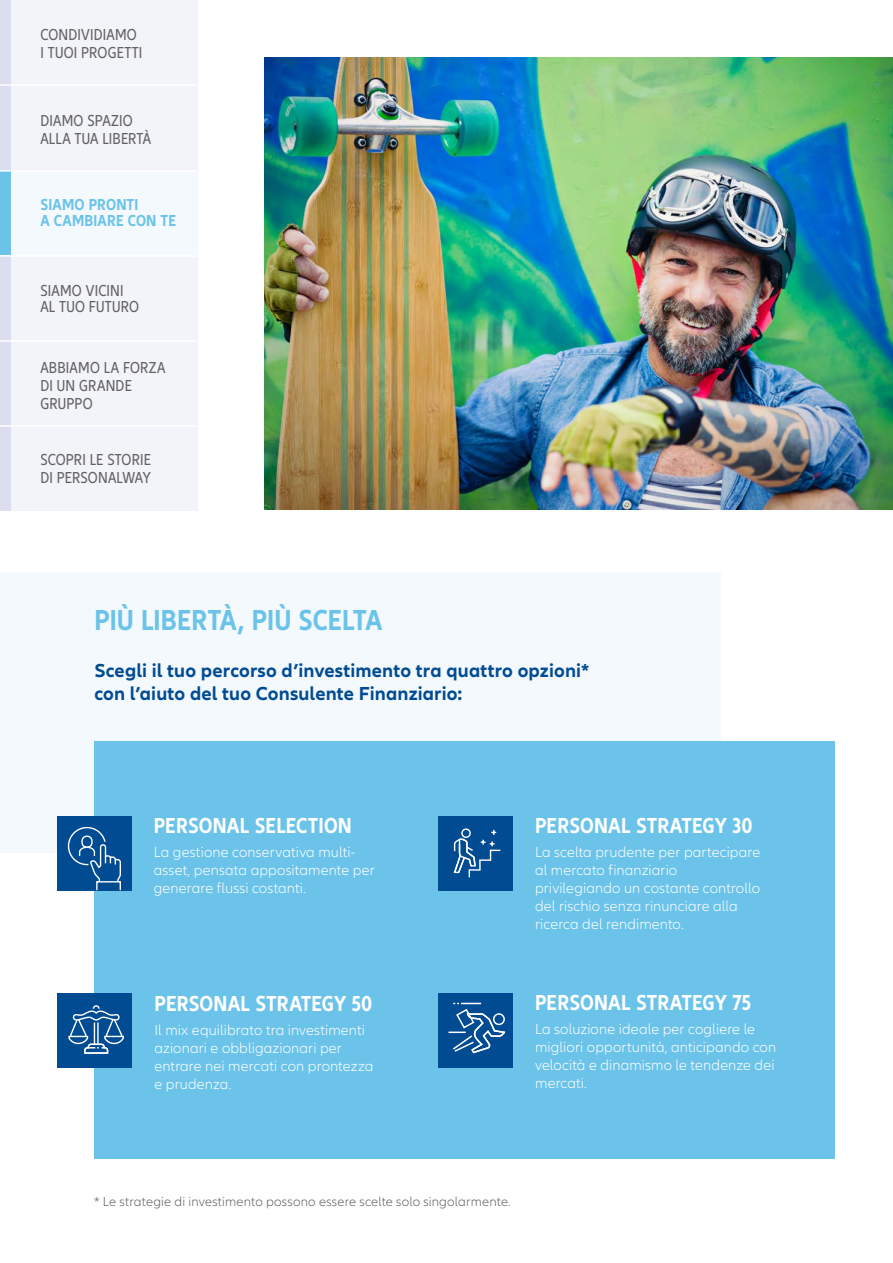
<style>
.page{position:relative;width:893px;height:1263px;background:#fff}
.page>*{position:absolute;margin:0;border:0;box-sizing:border-box;transform-origin:0 0}
.t1{font:700 condensed 30px "Allianz Neo";letter-spacing:.005em;color:#6bc3e9}
.t2{font:700 condensed 22.5px "Allianz Neo";letter-spacing:.005em;color:#fff}
.t3{font:700 19.5px/23.4px "Allianz Neo";letter-spacing:.005em;color:#004b92}
.t4{font:condensed 16.5px/18px "Allianz Neo";letter-spacing:.01em;color:#636362}
.t5{font:700 condensed 16.5px/16.5px "Allianz Neo";letter-spacing:.015em;color:#6bc3e9}
.t6{font:300 15px/18px "Allianz Neo";letter-spacing:.01em;color:#fff}
.t7{font:300 13.5px "Allianz Neo";letter-spacing:.015em;color:#636362}
</style>
<div class="page">
<img style="left:264px;top:57px;width:629px;height:452px">
<div style="left:0;top:572px;width:720px;height:281px;background:#f3f9fd"></div>
<div style="left:94px;top:741px;width:741px;height:418px;background:#6bc3e9"></div>
<div style="left:57px;top:816px;width:74px;height:75px;background:#004b92"></div>
<div style="left:438px;top:993px;width:75px;height:74px;background:#004b92"></div>
<svg style="left:67px;top:826px;width:54px;height:65px"></svg>
<svg style="left:448px;top:1003px;width:58px;height:51px"></svg>
<div style="left:57px;top:993px;width:75px;height:75px;background:#004b92"></div>
<svg style="left:68px;top:1005px;width:56px;height:49px"></svg>
<div style="left:438px;top:816px;width:75px;height:75px;background:#004b92"></div>
<svg style="left:453px;top:828px;width:48px;height:50px"></svg>
<div style="left:0;top:425px;width:197px;height:85px;background:#f3f4fa"></div>
<div style="left:0;top:425px;width:11px;height:85px;background:#dadeef"></div>
<div style="left:0;top:423px;width:196px;height:85px;background:#f3f4fa"></div>
<div style="left:0;top:170px;width:197px;height:85px;background:#f3f9fd"></div>
<div style="left:0;top:255px;width:197px;height:85px;background:#f3f4fa"></div>
<div style="left:0;top:340px;width:197px;height:85px;background:#f3f4fa"></div>
<div style="left:0;top:0;width:197px;height:85px;background:#f3f4fa"></div>
<div style="left:0;top:0;width:11px;height:85px;background:#dadeef"></div>
<div style="left:0;top:85px;width:197px;height:85px;background:#f3f4fa"></div>
<div style="left:0;top:85px;width:11px;height:85px;background:#dadeef"></div>
<div style="left:0;top:170px;width:11px;height:85px;background:#6bc3e9"></div>
<div style="left:0;top:255px;width:11px;height:85px;background:#dadeef"></div>
<div style="left:0;top:340px;width:11px;height:85px;background:#dadeef"></div>
<hr style="left:0;top:84px;width:197px;height:2px;background:#fff">
<hr style="left:0;top:170px;width:197px;height:2px;background:#fff">
<hr style="left:0;top:255px;width:197px;height:2px;background:#fff">
<hr style="left:0;top:340px;width:197px;height:2px;background:#fff">
<hr style="left:0;top:425px;width:197px;height:2px;background:#fff">
<p class="t4" style="left:40px;top:26px;width:104px">CONDIVIDIAMO<br>I TUOI PROGETTI</p>
<p class="t4" style="left:40px;top:112px;width:112px">DIAMO SPAZIO<br>ALLA TUA LIBERTÀ</p>
<p class="t5" style="left:40px;top:197px;width:137px">SIAMO PRONTI<br>A CAMBIARE CON TE</p>
<p class="t4" style="left:40px;top:282px;width:100px;line-height:16.5px">SIAMO VICINI<br>AL TUO FUTURO</p>
<p class="t4" style="left:40px;top:358px;width:127px">ABBIAMO LA FORZA<br>DI UN GRANDE<br>GRUPPO</p>
<p class="t4" style="left:40px;top:451px;width:112px">SCOPRI LE STORIE<br>DI PERSONALWAY</p>
<h1 class="t1" style="left:94px;top:602px;width:290px">PIÙ LIBERTÀ, PIÙ SCELTA</h1>
<h3 class="t3" style="left:94px;top:659px;width:496px">Scegli il tuo percorso d’investimento tra quattro opzioni* con l’aiuto del tuo Consulente Finanziario:</h3>
<h2 class="t2" style="left:154px;top:813px;width:200px">PERSONAL SELECTION</h2>
<p class="t6" style="left:154px;top:843px;width:222px">La gestione conservativa multi&shy;asset, pensata appositamente per generare flussi costanti.</p>
<h2 class="t2" style="left:154px;top:990px;width:219px">PERSONAL STRATEGY 50</h2>
<p class="t6" style="left:154px;top:1021px;width:220px">Il mix equilibrato tra investimenti azionari e obbligazionari per entrare nei mercati con prontezza e prudenza.</p>
<h2 class="t2" style="left:535px;top:813px;width:219px">PERSONAL STRATEGY 30</h2>
<p class="t6" style="left:535px;top:843px;width:227px">La scelta prudente per partecipare al mercato finanziario privilegiando un costante controllo del rischio senza rinunciare alla ricerca del rendimento.</p>
<h2 class="t2" style="left:535px;top:989px;width:218px">PERSONAL STRATEGY 75</h2>
<p class="t6" style="left:535px;top:1020px;width:243px">La soluzione ideale per cogliere le migliori opportunità, anticipando con velocità e dinamismo le tendenze dei mercati.</p>
<p class="t7" style="left:94px;top:1193px;width:418px">* Le strategie di investimento possono essere scelte solo singolarmente.</p>
</div>
